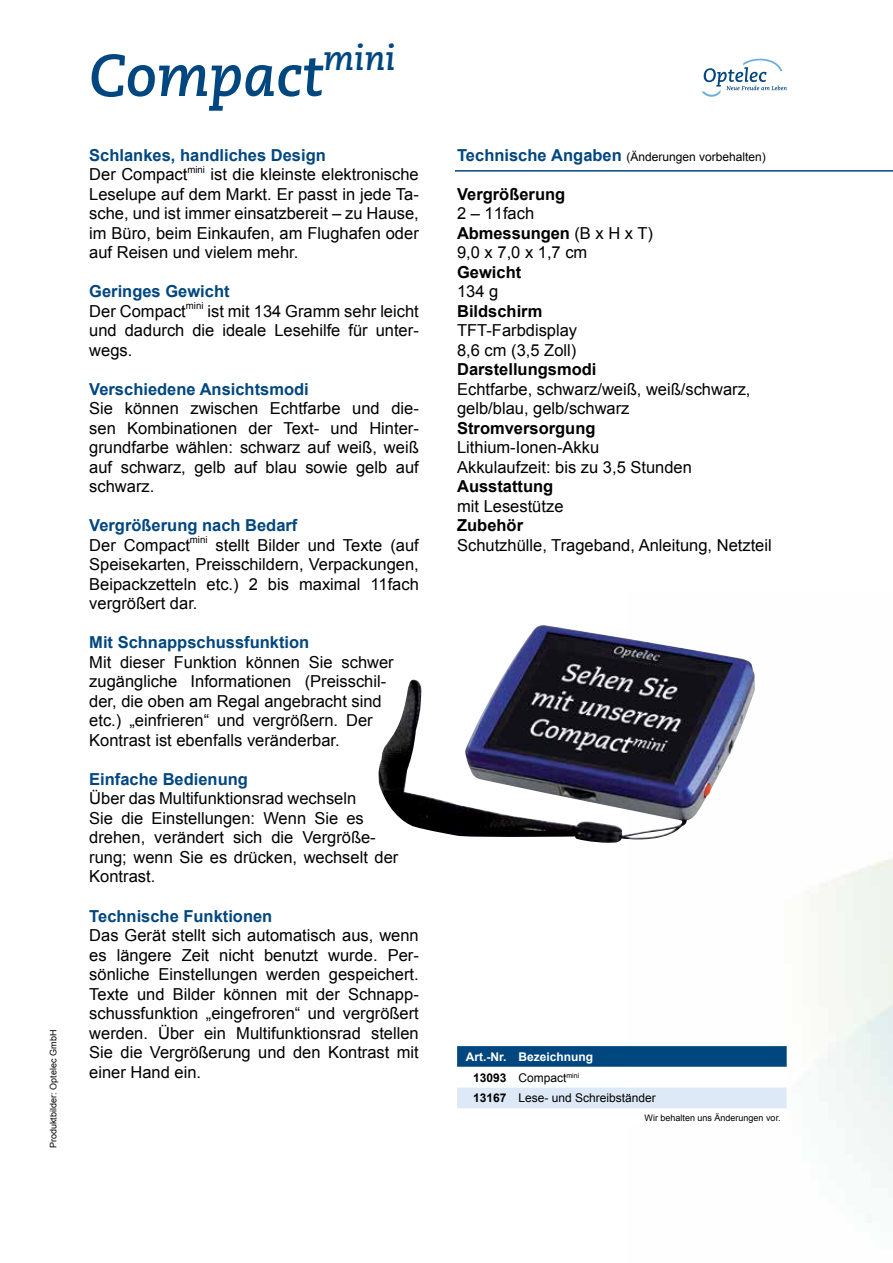
<style>
.page{position:relative;width:893px;height:1263px;background:#fff}
.page>*{position:absolute;margin:0;border:0;box-sizing:border-box;transform-origin:0 0}
.t1{font:italic 700 58.5px "Caecilia";color:#00467f}
.t2{font:16.5px/19.5px "Arial";color:#000}
.t3{font:700 16.5px "Arial";color:#00467f}
.t4{font:700 16.5px "Arial";color:#000}
.t5{font:12px/20.7px "Arial";color:#000}
.t6{font:9.6px "Arial";color:#000}
.t7{font:9px "Arial";color:#000}
.s1{font-weight:700;font-size:16.5px;color:#00467f}
.s2{font-weight:700}
.s3{font-weight:700;color:#fff}
</style>
<div class="page">
<img style="left:378px;top:625px;width:377px;height:218px">
<svg style="left:702px;top:59px;width:85px;height:38px"></svg>
<svg style="left:457px;top:1046px;width:330px;height:63px"></svg>
<hr style="left:455px;top:170px;width:438px;height:2px;background:#00467f">
<p class="t7" style="left:47px;top:1148px;width:120px;rotate:-90deg">Produktbilder: Optelec GmbH</p>
<h1 class="t1" style="left:89px;top:41px;width:307px">Compact<sup>mini</sup></h1>
<p class="t3" style="left:89px;top:144px;width:238px">Schlankes, handliches Design</p>
<p class="t2" style="left:89px;top:165px;width:100px">Der Compact</p>
<p class="t6" style="left:187px;top:163px;width:19px">mini</p>
<p class="t2" style="left:89px;top:165px;width:331px;text-align:justify;text-indent:121px">ist die kleinste elektronische Leselupe auf dem Markt. Er passt in jede Ta&shy;sche, und ist immer einsatzbereit – zu Hause, im Büro, beim Einkaufen, am Flughafen oder auf Reisen und vielem mehr.</p>
<p class="t3" style="left:89px;top:281px;width:142px">Geringes Gewicht</p>
<p class="t2" style="left:89px;top:301px;width:98px">Der Compact</p>
<p class="t6" style="left:186px;top:300px;width:19px">mini</p>
<p class="t2" style="left:89px;top:301px;width:331px;text-align:justify;text-indent:118px">ist mit 134 Gramm sehr leicht und dadurch die ideale Lesehilfe für unter&shy;wegs.</p>
<p class="t3" style="left:89px;top:378px;width:221px">Verschiedene Ansichtsmodi</p>
<p class="t2" style="left:89px;top:399px;width:331px;text-align:justify">Sie können zwischen Echtfarbe und die&shy;sen Kombinationen der Text- und Hinter&shy;grundfarbe wählen: schwarz auf weiß, weiß auf schwarz, gelb auf blau sowie gelb auf schwarz.</p>
<p class="t3" style="left:89px;top:515px;width:210px">Vergrößerung nach Bedarf</p>
<p class="t2" style="left:89px;top:535px;width:102px">Der Compact</p>
<p class="t6" style="left:190px;top:534px;width:19px">mini</p>
<p class="t2" style="left:89px;top:535px;width:331px;text-align:justify;text-indent:126px">stellt Bilder und Texte (auf Speisekarten, Preisschildern, Verpackungen, Beipackzetteln etc.) 2 bis maximal 11fach vergrößert dar.</p>
<p class="t3" style="left:89px;top:632px;width:222px">Mit Schnappschussfunktion</p>
<p class="t2" style="left:89px;top:652px;width:306px">Mit dieser Funktion können Sie schwer zugängliche Informationen (Preisschil&shy;der, die oben am Regal angebracht sind etc.) „einfrieren“ und vergrößern. Der Kontrast ist ebenfalls veränderbar.</p>
<p class="t3" style="left:89px;top:768px;width:160px">Einfache Bedienung</p>
<p class="t2" style="left:89px;top:789px;width:311px">Über das Multifunktionsrad wechseln<br>Sie die Einstellungen: Wenn Sie es drehen, verändert sich die Vergröße&shy;rung; wenn Sie es drücken, wechselt der<br>Kontrast.</p>
<p class="t3" style="left:89px;top:905px;width:185px">Technische Funktionen</p>
<p class="t2" style="left:89px;top:926px;width:331px;text-align:justify">Das Gerät stellt sich automatisch aus, wenn es längere Zeit nicht benutzt wurde. Per&shy;sönliche Einstellungen werden gespeichert.<br>Texte und Bilder können mit der Schnapp&shy;schussfunktion „eingefroren“ und vergrößert werden. Über ein Multifunktionsrad stellen Sie die Vergrößerung und den Kontrast mit einer Hand ein.</p>
<p class="t5" style="left:457px;top:146px;width:310px"><span class="s1">Technische Angaben</span> (Änderungen vorbehalten)</p>
<p class="t4" style="left:457px;top:183px;width:110px">Vergrößerung</p>
<p class="t2" style="left:457px;top:204px;width:197px">2 – 11fach<br><span class="s2">Abmessungen</span> (B x H x T)<br>9,0 x 7,0 x 1,7 cm</p>
<p class="t4" style="left:457px;top:261px;width:66px">Gewicht</p>
<p class="t2" style="left:457px;top:282px;width:43px">134 g</p>
<p class="t4" style="left:457px;top:300px;width:87px">Bildschirm</p>
<p class="t2" style="left:457px;top:321px;width:122px">TFT-Farbdisplay<br>8,6 cm (3,5 Zoll)</p>
<p class="t4" style="left:457px;top:359px;width:141px">Darstellungsmodi</p>
<p class="t2" style="left:457px;top:379px;width:295px">Echtfarbe, schwarz/weiß, weiß/schwarz, gelb/blau, gelb/schwarz</p>
<p class="t4" style="left:457px;top:417px;width:140px">Stromversorgung</p>
<p class="t2" style="left:457px;top:438px;width:236px">Lithium-Ionen-Akku<br>Akkulaufzeit: bis zu 3,5 Stunden</p>
<p class="t4" style="left:457px;top:476px;width:98px">Ausstattung</p>
<p class="t2" style="left:457px;top:497px;width:108px">mit Lesestütze</p>
<p class="t4" style="left:457px;top:515px;width:68px">Zubehör</p>
<p class="t2" style="left:457px;top:536px;width:316px">Schutzhülle, Trageband, Anleitung, Netzteil</p>
<p class="t5" style="left:473px;top:1046px;width:184px;text-indent:-7px"><span class="s3">Art.-Nr. Bezeichnung<br></span><span class="s2">13093</span> Compact<sup>mini<br></sup><span class="s2">13167</span> Lese- und Schreibständer</p>
<p class="t7" style="left:645px;top:1112px;width:138px">Wir behalten uns Änderungen vor.</p>
</div>
